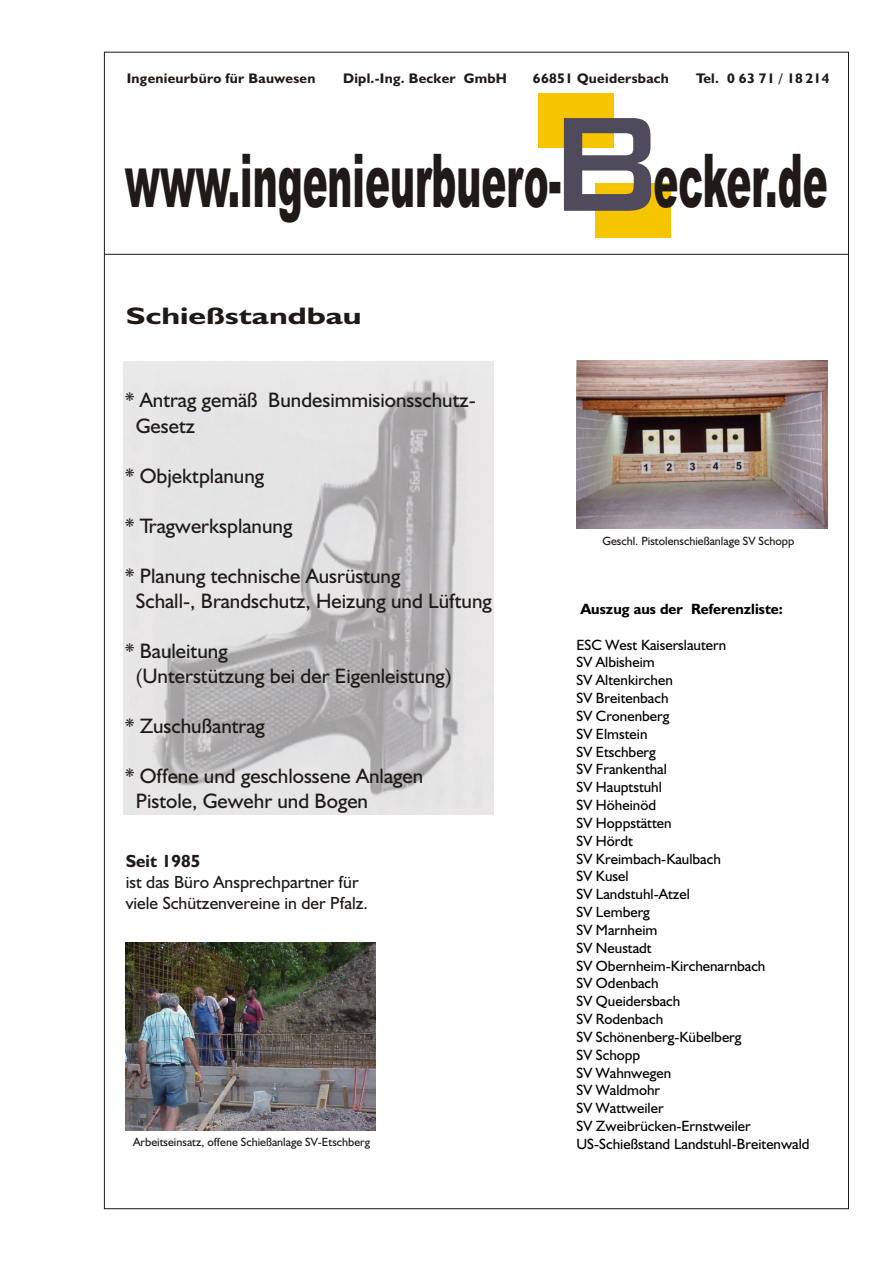
<style>
.page{position:relative;width:894px;height:1263px;background:#fff}
.page>*{position:absolute;margin:0;border:0;box-sizing:border-box;transform-origin:0 0}
.t1{font:179.7px "Bank Gothic Md BT";color:#4f4a5c;scale:.86 1}
.t2{font:900 74.25px "Arial";color:#1f1a17;scale:.5 1}
.t3{font:700 24px "Humanst 521 BT";color:#1f1a17;scale:1.38 1}
.t4{font:21px/25px "Humanst 521 BT";color:#1f1a17}
.t5{font:17.7px/21px "Humanst 521 BT";color:#1f1a17}
.t6{font:700 17.7px "Humanst 521 BT";color:#1f1a17}
.t7{font:15px/17.9px "Humanst 521 BT";color:#000}
.t8{font:700 15px "Humanst 521 BT";color:#000}
.t9{font:700 13.95px "Humanst 521 BT";letter-spacing:.02em;color:#1f1a17}
.t10{font:12px "Humanst 521 BT";color:#1f1a17}
</style>
<div class="page">
<div style="left:538px;top:93px;width:76px;height:55px;background:#f7c400"></div>
<div style="left:595px;top:183px;width:76px;height:55px;background:#f7c400"></div>
<hr style="left:104px;top:254px;width:745px;height:1px;background:#1f1a17">
<img style="left:124px;top:362px;width:370px;height:453px">
<img style="left:577px;top:361px;width:250px;height:167px">
<img style="left:125px;top:942px;width:251px;height:188px">
<p class="t9" style="left:127px;top:72px;width:190px">Ingenieurbüro für Bauwesen</p>
<p class="t9" style="left:343px;top:72px;width:165px">Dipl.-Ing. Becker GmbH</p>
<p class="t9" style="left:533px;top:72px;width:138px">66851 Queidersbach</p>
<p class="t9" style="left:696px;top:72px;width:135px">Tel. 0 63 71 / 18 214</p>
<h1 class="t1" style="left:543px;top:74px;width:145px">B</h1>
<h2 class="t2" style="left:125px;top:154px;width:1407px">www.ingenieurbuero- ecker.de</h2>
<h3 class="t3" style="left:126px;top:305px;width:172px">Schießstandbau</h3>
<h3 class="t4" style="left:136px;top:389px;width:342px;text-indent:-11px">* Antrag gemäß Bundesimmisionsschutz-<br>Gesetz</h3>
<h3 class="t4" style="left:125px;top:465px;width:141px">* Objektplanung</h3>
<h3 class="t4" style="left:125px;top:515px;width:169px">* Tragwerksplanung</h3>
<h3 class="t4" style="left:136px;top:565px;width:358px;text-indent:-11px">* Planung technische Ausrüstung<br>Schall-, Brandschutz, Heizung und Lüftung</h3>
<h3 class="t4" style="left:136px;top:640px;width:317px;text-indent:-11px">* Bauleitung<br>(Unterstützung bei der Eigenleistung)</h3>
<h3 class="t4" style="left:125px;top:715px;width:141px">* Zuschußantrag</h3>
<h3 class="t4" style="left:136px;top:765px;width:289px;text-indent:-11px">* Offene und geschlossene Anlagen<br>Pistole, Gewehr und Bogen</h3>
<p class="t6" style="left:126px;top:854px;width:76px">Seit 1985</p>
<p class="t5" style="left:126px;top:873px;width:244px">ist das Büro Ansprechpartner für viele Schützenvereine in der Pfalz.</p>
<p class="t10" style="left:133px;top:1136px;width:238px">Arbeitseinsatz, offene Schießanlage SV-Etschberg</p>
<p class="t10" style="left:603px;top:536px;width:193px">Geschl. Pistolenschießanlage SV Schopp</p>
<p class="t8" style="left:581px;top:602px;width:204px">Auszug aus der Referenzliste:</p>
<p class="t7" style="left:576px;top:637px;width:235px">ESC West Kaiserslautern<br>SV Albisheim<br>SV Altenkirchen<br>SV Breitenbach<br>SV Cronenberg<br>SV Elmstein<br>SV Etschberg<br>SV Frankenthal<br>SV Hauptstuhl<br>SV Höheinöd<br>SV Hoppstätten<br>SV Hördt<br>SV Kreimbach-Kaulbach<br>SV Kusel<br>SV Landstuhl-Atzel<br>SV Lemberg<br>SV Marnheim<br>SV Neustadt<br>SV Obernheim-Kirchenarnbach<br>SV Odenbach<br>SV Queidersbach<br>SV Rodenbach<br>SV Schönenberg-Kübelberg<br>SV Schopp<br>SV Wahnwegen<br>SV Waldmohr<br>SV Wattweiler<br>SV Zweibrücken-Ernstweiler<br>US-Schießstand Landstuhl-Breitenwald</p>
</div>
